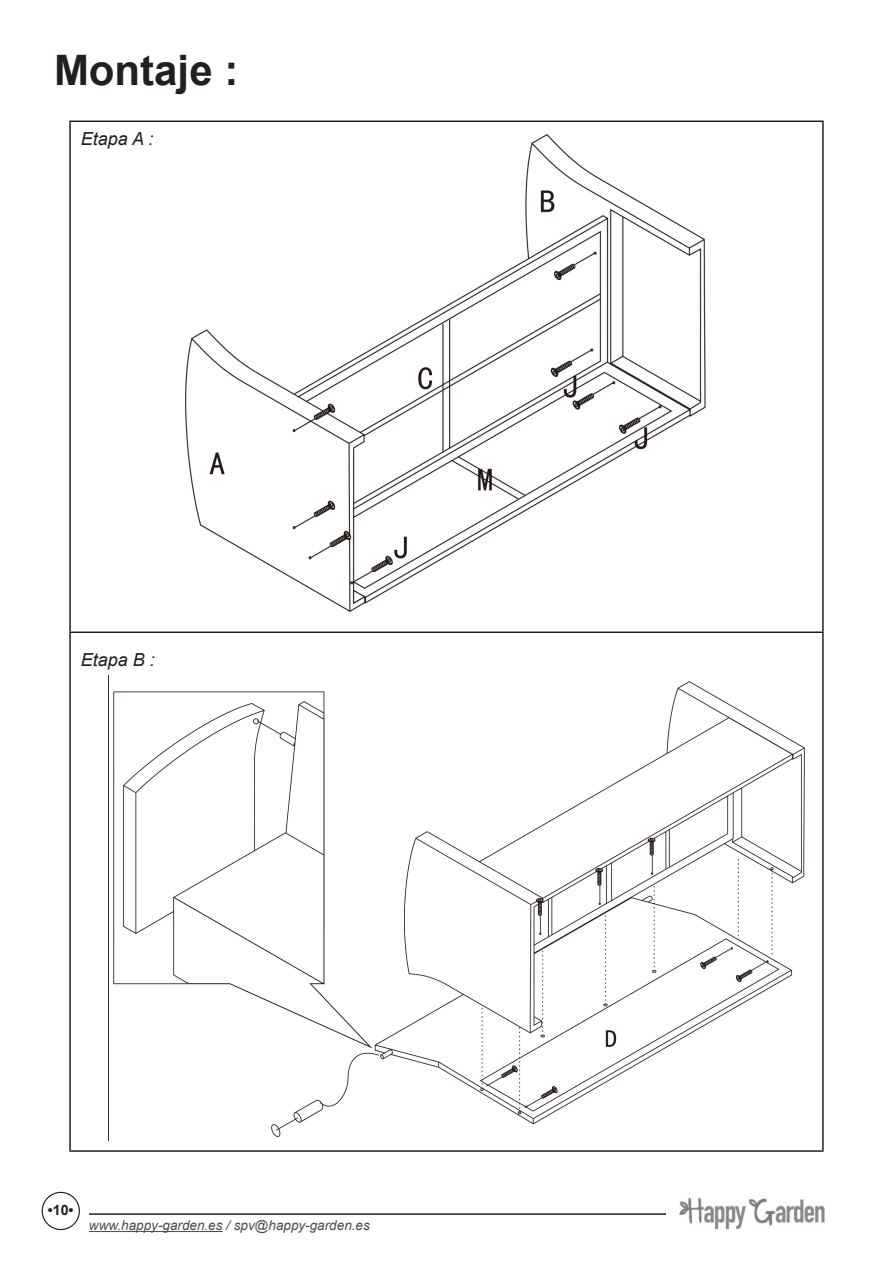
<style>
.page{position:relative;width:893px;height:1263px;background:#fff}
.page>*{position:absolute;margin:0;border:0;box-sizing:border-box;transform-origin:0 0}
.P3_4_5_6_7_TITRE{font:700 42px "Arial";color:#231f20}
.P5_Montage_-_Etapes{font:italic 18px "Arial";color:#231f20}
.t1{font:700 14.25px "Arial";color:#231f20}
.t2{font:italic 13.5px "Arial";color:#4b4c4d}
</style>
<div class="page">
<hr style="left:89px;top:1213px;width:749px;height:2px;background:#231f20">
<hr style="left:89px;top:1231px;width:134px;height:1px;background:#4b4c4d">
<div style="left:42px;top:1192px;width:38px;height:38px;border:1px solid #231f20;border-radius:50%"></div>
<img style="left:666px;top:1197px;width:172px;height:33px">
<hr style="left:69px;top:121px;width:755px;height:1px;background:#231f20">
<hr style="left:69px;top:122px;width:2px;height:509px;background:#231f20">
<hr style="left:822px;top:122px;width:2px;height:509px;background:#231f20">
<hr style="left:69px;top:631px;width:755px;height:2px;background:#231f20">
<hr style="left:69px;top:633px;width:2px;height:517px;background:#231f20">
<hr style="left:822px;top:633px;width:2px;height:517px;background:#231f20">
<hr style="left:69px;top:1150px;width:755px;height:2px;background:#231f20">
<img style="left:185px;top:134px;width:521px;height:479px">
<img style="left:113px;top:681px;width:692px;height:456px">
<p class="P3_4_5_6_7_TITRE" style="left:54px;top:40px;width:186px">Montaje :</p>
<p class="P5_Montage_-_Etapes" style="left:81px;top:127px;width:74px">Etapa A :</p>
<p class="P5_Montage_-_Etapes" style="left:81px;top:648px;width:76px">Etapa B :</p>
<p class="t1" style="left:48px;top:1199px;width:27px">•10•</p>
<p class="t2" style="left:89px;top:1216px;width:282px">www.happy-garden.es / spv@happy-garden.es</p>
</div>
